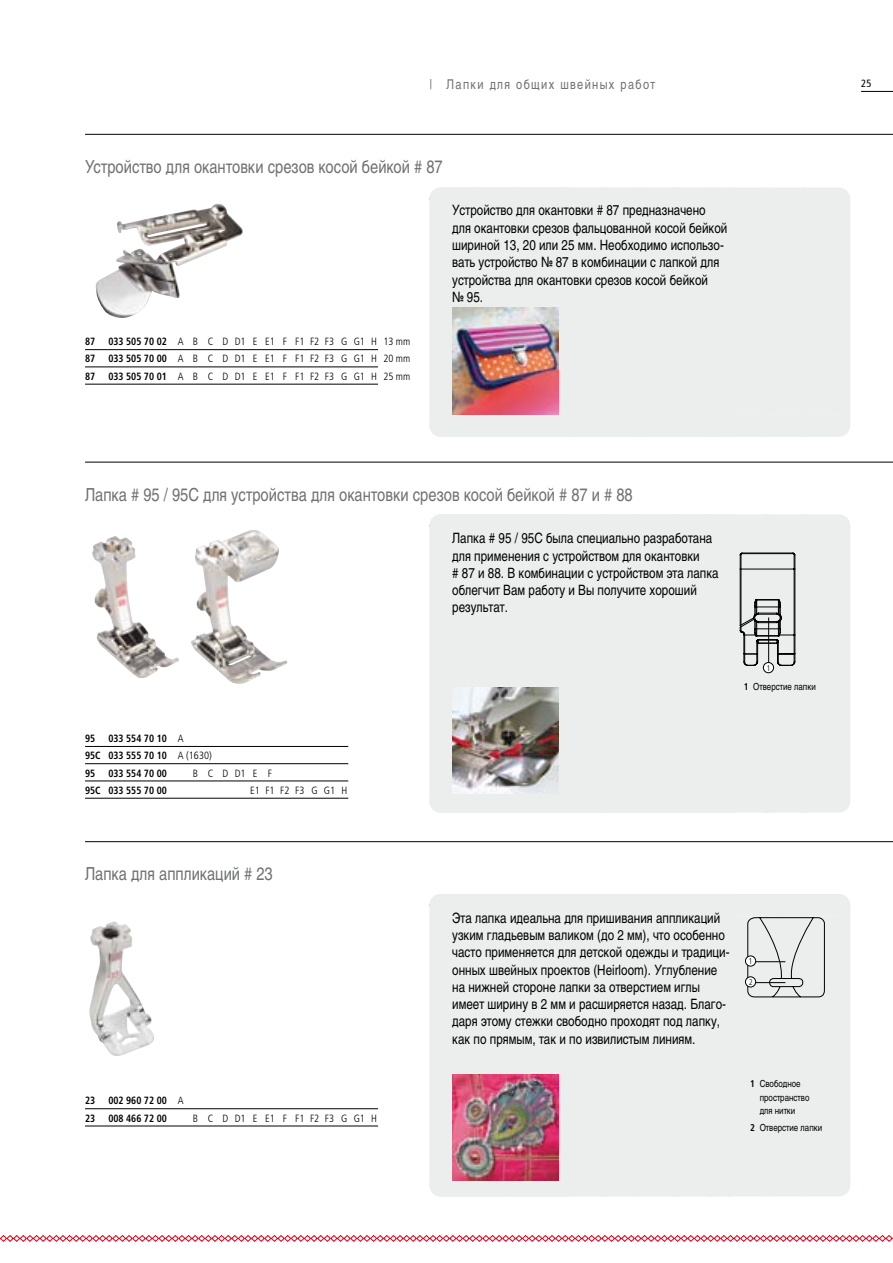
<style>
.page{position:relative;width:893px;height:1263px;background:#fff}
.page>*{position:absolute;margin:0;border:0;box-sizing:border-box;transform-origin:0 0}
.t1{font:18px "Nimbus San LOT Reg Con";color:#707172}
.t2{font:14.25px/17.2px "Nimbus San LOT Reg Con";color:#000}
.t3{font:13.5px "Nimbus San LOT Reg Con";letter-spacing:.1em;color:#707172}
.t4{font:300 condensed 10.5px "Frutiger";color:#000}
.t5{font:700 condensed 10.5px/17.2px "Frutiger";color:#000;scale:.93 1}
.t6{font:300 condensed 10.5px "Frutiger";letter-spacing:.53em;color:#000}
.t7{font:300 condensed 10.5px "Frutiger";letter-spacing:.255em;color:#000}
.t8{font:condensed 10.5px "Frutiger";color:#000}
.t9{font:9.75px/13.5px "Nimbus San LOT Reg Con";color:#000}
.t10{font:300 condensed 8.25px "Frutiger";color:#000}
.s1{font-weight:700}
.s2{font-weight:300}
.s3{font-family:"Frutiger";font-weight:700;font-stretch:condensed}
</style>
<div class="page">
<hr style="left:861px;top:91px;width:32px;height:1px;background:#000">
<svg style="left:0;top:1235px;width:893px;height:7px"></svg>
<hr style="left:85px;top:134px;width:808px;height:1px;background:#000">
<hr style="left:85px;top:462px;width:808px;height:1px;background:#000">
<hr style="left:85px;top:841px;width:808px;height:1px;background:#000">
<div style="left:429px;top:199px;width:421px;height:226px;background:#eceded"></div>
<div style="left:429px;top:188px;width:410px;height:22px;background:#eceded"></div>
<div style="left:441px;top:414px;width:398px;height:23px;background:#eceded"></div>
<img style="left:96px;top:204px;width:147px;height:114px">
<img style="left:452px;top:308px;width:106px;height:106px">
<div style="left:429px;top:526px;width:421px;height:275px;background:#eceded"></div>
<div style="left:429px;top:514px;width:410px;height:23px;background:#eceded"></div>
<div style="left:441px;top:790px;width:398px;height:23px;background:#eceded"></div>
<img style="left:92px;top:536px;width:87px;height:142px">
<img style="left:191px;top:530px;width:97px;height:154px">
<img style="left:452px;top:687px;width:106px;height:107px">
<svg style="left:740px;top:552px;width:55px;height:114px;background:#c1c1c1"></svg>
<hr style="left:768px;top:617px;width:1px;height:53px;background:#000">
<div style="left:763px;top:662px;width:10px;height:11px;background:#fff;border-radius:50%"></div>
<div style="left:763px;top:662px;width:11px;height:11px;border:1px solid #000;border-radius:50%"></div>
<div style="left:429px;top:905px;width:421px;height:280px;background:#eceded"></div>
<div style="left:441px;top:1174px;width:398px;height:22px;background:#eceded"></div>
<img style="left:89px;top:921px;width:65px;height:135px">
<img style="left:452px;top:1074px;width:106px;height:106px">
<div style="left:429px;top:894px;width:410px;height:104px;background:#eceded"></div>
<hr style="left:751px;top:961px;width:34px;height:1px;background:#000">
<div style="left:745px;top:956px;width:11px;height:10px;background:#fff;border-radius:50%"></div>
<div style="left:745px;top:956px;width:11px;height:10px;border:1px solid #000;border-radius:50%"></div>
<hr style="left:751px;top:982px;width:34px;height:1px;background:#000">
<div style="left:745px;top:977px;width:11px;height:10px;background:#fff;border-radius:50%"></div>
<div style="left:745px;top:976px;width:11px;height:11px;border:1px solid #000;border-radius:50%"></div>
<hr style="left:85px;top:349px;width:293px;height:1px;background:#000">
<hr style="left:85px;top:366px;width:293px;height:1px;background:#000">
<hr style="left:85px;top:384px;width:293px;height:1px;background:#000">
<hr style="left:85px;top:746px;width:263px;height:1px;background:#000">
<hr style="left:85px;top:763px;width:263px;height:1px;background:#000">
<hr style="left:85px;top:780px;width:263px;height:1px;background:#000">
<hr style="left:85px;top:798px;width:263px;height:1px;background:#000">
<hr style="left:85px;top:1108px;width:293px;height:1px;background:#000">
<hr style="left:85px;top:1125px;width:293px;height:1px;background:#000">
<p class="t3" style="left:429px;top:76px;width:227px">| Лапки для общих швейных работ</p>
<p class="t1" style="left:85px;top:156px;width:359px">Устройство для окантовки срезов косой бейкой # 87</p>
<p class="t2" style="left:452px;top:202px;width:277px">Устройство для окантовки # 87 предназначено для окантовки срезов фальцованной косой бейкой шириной 13, 20 или 25 мм. Необходимо использо&shy;вать устройство № 87 в комбинации с лапкой для устройства для окантовки срезов косой бейкой<br>№ 95.</p>
<p class="t5" style="left:85px;top:333px;width:12px">87</p>
<p class="t4" style="left:108px;top:336px;width:303px"><span class="s1">033 505 70 02</span> A B C DD1 E E1 F F1F2F3 GG1H13 mm</p>
<p class="t5" style="left:85px;top:350px;width:12px">87</p>
<p class="t4" style="left:108px;top:353px;width:303px"><span class="s1">033 505 70 00</span> A B C DD1 E E1 F F1F2F3 GG1H20 mm</p>
<p class="t5" style="left:85px;top:367px;width:12px">87</p>
<p class="t4" style="left:108px;top:370px;width:303px"><span class="s1">033 505 70 01</span> A B C DD1 E E1 F F1F2F3 GG1H25 mm</p>
<p class="t8" style="left:861px;top:77px;width:12px">25</p>
<p class="t1" style="left:85px;top:483px;width:549px">Лапка # 95 / 95C для устройства для окантовки срезов косой бейкой # 87 и # 88</p>
<p class="t2" style="left:452px;top:530px;width:268px">Лапка # 95 / 95С была специально разработана для применения с устройством для окантовки<br># 87 и 88. В комбинации с устройством эта лапка облегчит Вам работу и Вы получите хороший результат.</p>
<p class="t5" style="left:85px;top:730px;width:12px">95</p>
<p class="t5" style="left:85px;top:730px;width:138px;text-indent:23px">033 554 70 10 <span class="s2">A<br></span>95C 033 555 70 10 <span class="s2">A (1630)<br></span>95</p>
<p class="t5" style="left:108px;top:764px;width:64px">033 554 70 00</p>
<p class="t4" style="left:193px;top:767px;width:81px">B CDD1E F</p>
<p class="t5" style="left:85px;top:781px;width:89px">95C 033 555 70 00</p>
<p class="t7" style="left:250px;top:784px;width:99px">E1F1F2F3 GG1H</p>
<p class="t10" style="left:766px;top:663px;width:5px">1</p>
<p class="t9" style="left:744px;top:680px;width:74px"><span class="s3">1</span> Отверстие лапки</p>
<p class="t1" style="left:85px;top:863px;width:189px">Лапка для аппликаций # 23</p>
<p class="t5" style="left:85px;top:1092px;width:12px">23</p>
<p class="t5" style="left:108px;top:1092px;width:82px">002 960 72 00 <span class="s2">A</span></p>
<p class="t5" style="left:85px;top:1109px;width:12px">23</p>
<p class="t5" style="left:108px;top:1109px;width:64px">008 466 72 00</p>
<p class="t6" style="left:193px;top:1112px;width:186px">B C DD1E E1 F F1F2F3GG1H</p>
<p class="t2" style="left:452px;top:909px;width:279px">Эта лапка идеальна для пришивания аппликаций узким гладьевым валиком (до 2 мм), что особенно часто применяется для детской одежды и традици&shy;онных швейных проектов (Heirloom). Углубление на нижней стороне лапки за отверстием иглы имеет ширину в 2 мм и расширяется назад. Благо&shy;даря этому стежки свободно проходят под лапку, как по прямым, так и по извилистым линиям.</p>
<p class="t10" style="left:748px;top:956px;width:5px">1</p>
<p class="t10" style="left:749px;top:977px;width:5px">2</p>
<p class="t9" style="left:760px;top:1077px;width:51px;text-indent:-9px"><span class="s3">1</span> Свободное пространство для нитки</p>
<p class="t9" style="left:750px;top:1121px;width:74px"><span class="s3">2</span> Отверстие лапки</p>
</div>
